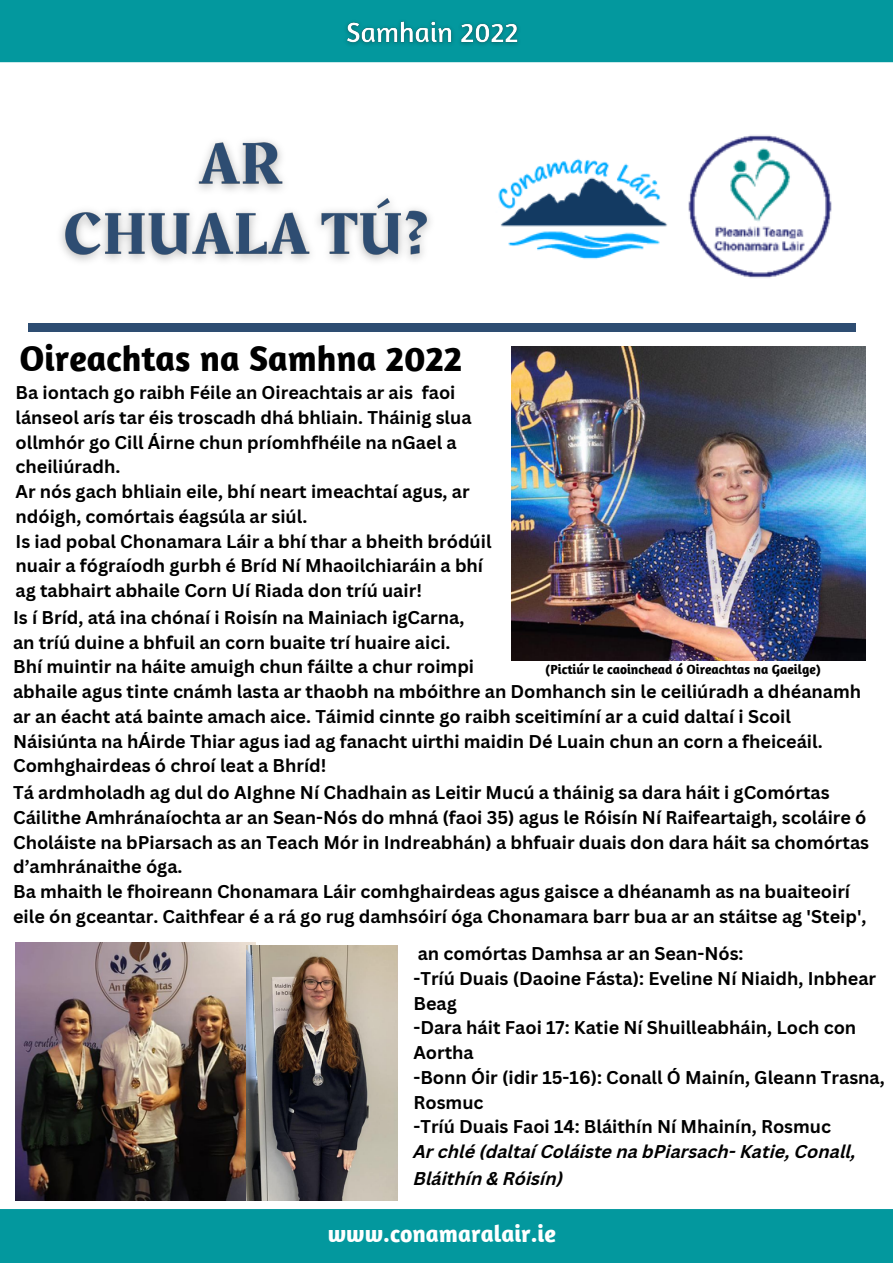
<style>
.page{position:relative;width:893px;height:1264px;background:#fff}
.page>*{position:absolute;margin:0;border:0;box-sizing:border-box;transform-origin:0 0}
.t1{font:700 36.3px "Amaranth";color:#000}
.t2{font:700 24px "Amaranth";color:#fff}
.t3{font:700 18px/24.8px "Canva Sans";color:#000}
.t4{font:italic 700 18px/27px "Canva Sans";color:#000}
.t5{font:700 13.5px "Amaranth";color:#000}
</style>
<div class="page">
<div style="left:0;top:0;width:892px;height:62px;background:#03989e"></div>
<div style="left:0;top:1208px;width:892px;height:54px;background:#03989e"></div>
<img style="left:61px;top:140px;width:370px;height:122px">
<img style="left:498px;top:135px;width:334px;height:143px">
<div style="left:28px;top:323px;width:827px;height:8px;background:#2e4d72"></div>
<img style="left:511px;top:346px;width:354px;height:314px">
<img style="left:16px;top:942px;width:239px;height:258px">
<img style="left:246px;top:945px;width:151px;height:254px">
<img style="left:346px;top:21px;width:172px;height:24px">
<h1 class="t1" style="left:19px;top:336px;width:444px">Oireachtas na Samhna 2022</h1>
<p class="t3" style="left:16px;top:380px;width:477px">Ba iontach go raibh Féile an Oireachtais ar ais faoi lánseol arís tar éis troscadh dhá bhliain. Tháinig slua ollmhór go Cill Áirne chun príomhfhéile na nGael a cheiliúradh.<br>Ar nós gach bhliain eile, bhí neart imeachtaí agus, ar ndóigh, comórtais éagsúla ar siúl.<br>Is iad pobal Chonamara Láir a bhí thar a bheith bródúil nuair a fógraíodh gurbh é Bríd Ní Mhaoilchiaráin a bhí ag tabhairt abhaile Corn Uí Riada don tríú uair!</p>
<p class="t3" style="left:13px;top:604px;width:849px">Is í Bríd, atá ina chónaí i Roisín na Mainiach igCarna,<br>an tríú duine a bhfuil an corn buaite trí huaire aici.<br>Bhí muintir na háite amuigh chun fáilte a chur roimpi<br>abhaile agus tinte cnámh lasta ar thaobh na mbóithre an Domhanch sin le ceiliúradh a dhéanamh ar an éacht atá bainte amach aice. Táimid cinnte go raibh sceitimíní ar a cuid daltaí i Scoil Náisiúnta na hÁirde Thiar agus iad ag fanacht uirthi maidin Dé Luain chun an corn a fheiceáil.<br>Comhghairdeas ó chroí leat a Bhríd!</p>
<p class="t5" style="left:545px;top:661px;width:277px">(Pictiúr le caoinchead ó Oireachtas na Gaeilge)</p>
<p class="t3" style="left:13px;top:779px;width:857px">Tá ardmholadh ag dul do AIghne Ní Chadhain as Leitir Mucú a tháinig sa dara háit i gComórtas Cáilithe Amhránaíochta ar an Sean-Nós do mhná (faoi 35) agus le Róisín Ní Raifeartaigh, scoláire ó Choláiste na bPiarsach as an Teach Mór in Indreabhán) a bhfuair duais don dara háit sa chomórtas d’amhránaithe óga.<br>Ba mhaith le fhoireann Chonamara Láir comhghairdeas agus gaisce a dhéanamh as na buaiteoirí eile ón gceantar. Caithfear é a rá go rug damhsóirí óga Chonamara barr bua ar an stáitse ag 'Steip',</p>
<p class="t3" style="left:413px;top:940px;width:473px">an comórtas Damhsa ar an Sean-Nós:<br>-Tríú Duais (Daoine Fásta): Eveline Ní Niaidh, Inbhear Beag<br>-Dara háit Faoi 17: Katie Ní Shuilleabháin, Loch con Aortha<br>-Bonn Óir (idir 15-16): Conall Ó Mainín, Gleann Trasna, Rosmuc<br>-Tríú Duais Faoi 14: Bláithín Ní Mhainín, Rosmuc</p>
<p class="t4" style="left:413px;top:1139px;width:444px">Ar chlé (daltaí Coláiste na bPiarsach- Katie, Conall,<br>Bláithín &amp; Róisín)</p>
<h2 class="t2" style="left:328px;top:1218px;width:230px">www.conamaralair.ie</h2>
</div>
